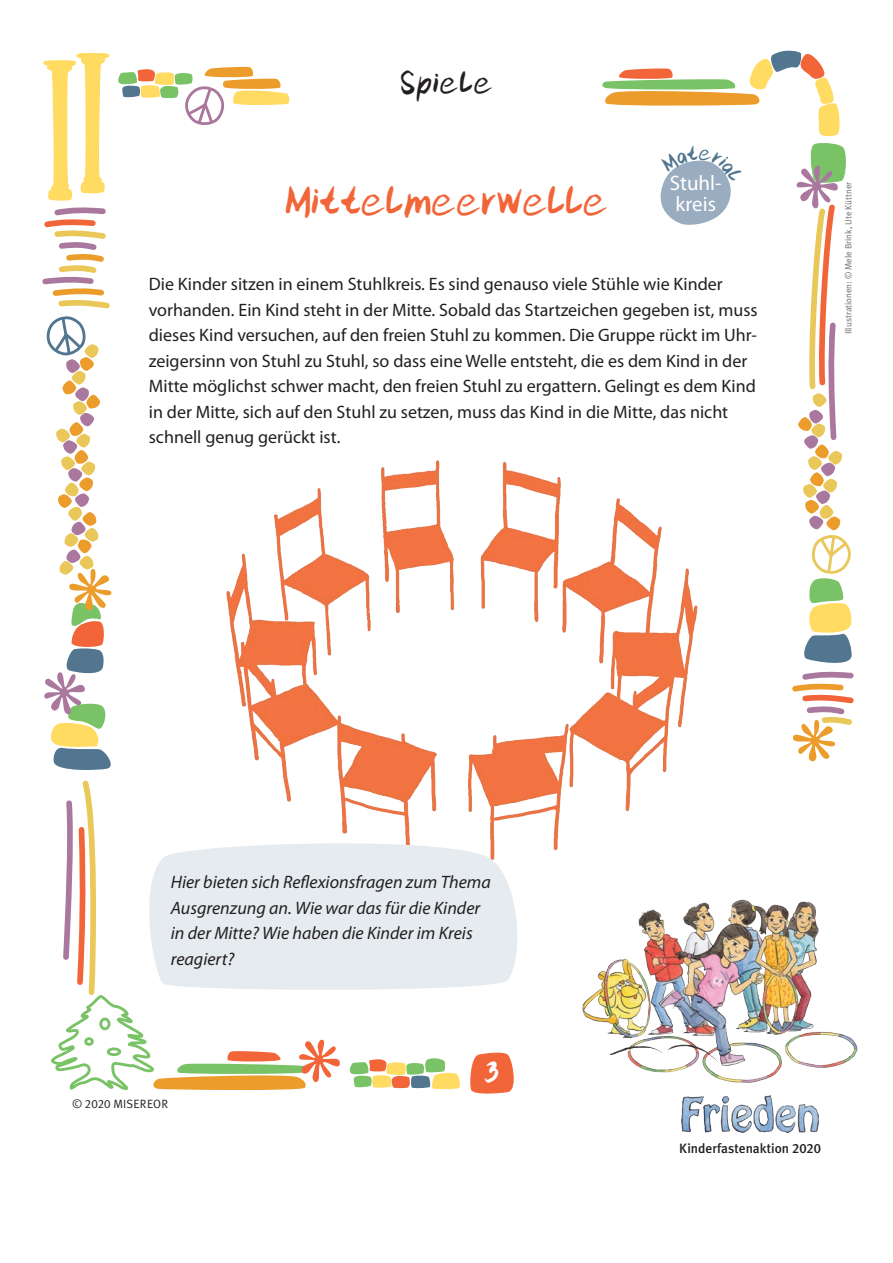
<style>
.page{position:relative;width:893px;height:1263px;background:#fff}
.page>*{position:absolute;margin:0;border:0;box-sizing:border-box;transform-origin:0 0}
.t1{font:49.5px "kit Type Extra";letter-spacing:.02em;color:#f26539}
.t2{font:37.5px "kit Type Extra";letter-spacing:.04em;color:#231f20}
.t3{font:37.5px "kit Type Extra";color:#fff}
.t4{font:21px/21px "Myriad Pro";color:#fff}
.t5{font:18px/25.5px "Myriad Pro";color:#231f20}
.t6{font:italic 18px/25.5px "Myriad Pro";color:#231f20}
.t7{font:500 13.5px "Meta Plus";color:#231f20}
.t8{font:12px "Meta Plus Normal";letter-spacing:.015em;color:#231f20}
.t9{font:9px "Meta Plus Normal";color:#6c6d70}
.s1{font-family:"Meta Plus Normal Caps"}
.s2{font-family:"Meta Plus Medium Caps";font-weight:400}
</style>
<div class="page">
<img style="left:681px;top:1095px;width:137px;height:37px">
<svg style="left:470px;top:1052px;width:44px;height:42px;background:#f37b55"></svg>
<svg style="left:349px;top:1058px;width:111px;height:32px"></svg>
<svg style="left:42px;top:53px;width:298px;height:1038px"></svg>
<img style="left:582px;top:899px;width:276px;height:184px">
<img style="left:221px;top:459px;width:446px;height:391px">
<svg style="left:137px;top:835px;width:388px;height:158px;fill:#e6ebf0"></svg>
<svg style="left:601px;top:50px;width:253px;height:713px"></svg>
<h2 class="t2" style="left:401px;top:67px;width:93px">Spiele</h2>
<h1 class="t1" style="left:286px;top:181px;width:323px">Mittelmeerwelle</h1>
<p class="t4" style="left:670px;top:173px;width:53px">Stuhl&shy;kreis</p>
<p class="t9" style="left:843px;top:334px;width:154px;rotate:-90deg">Illustrationen: © Mele Brink, Ute Küttner</p>
<p class="t5" style="left:149px;top:272px;width:610px">Die Kinder sitzen in einem Stuhlkreis. Es sind genauso viele Stühle wie Kinder vorhanden. Ein Kind steht in der Mitte. Sobald das Startzeichen gegeben ist, muss dieses Kind versuchen, auf den freien Stuhl zu kommen. Die Gruppe rückt im Uhr&shy;zeigersinn von Stuhl zu Stuhl, so dass eine Welle entsteht, die es dem Kind in der Mitte möglichst schwer macht, den freien Stuhl zu ergattern. Gelingt es dem Kind in der Mitte, sich auf den Stuhl zu setzen, muss das Kind in die Mitte, das nicht schnell genug gerückt ist.</p>
<p class="t6" style="left:171px;top:870px;width:322px">Hier bieten sich Reflexionsfragen zum Thema Ausgrenzung an. Wie war das für die Kinder in der Mitte? Wie haben die Kinder im Kreis reagiert?</p>
<p class="t8" style="left:73px;top:1097px;width:97px">© <span class="s1">2020</span> MISEREOR</p>
<h2 class="t3" style="left:485px;top:1057px;width:16px">3</h2>
<p class="t7" style="left:679px;top:1140px;width:143px">Kinderfastenaktion <span class="s2">2020</span></p>
</div>
